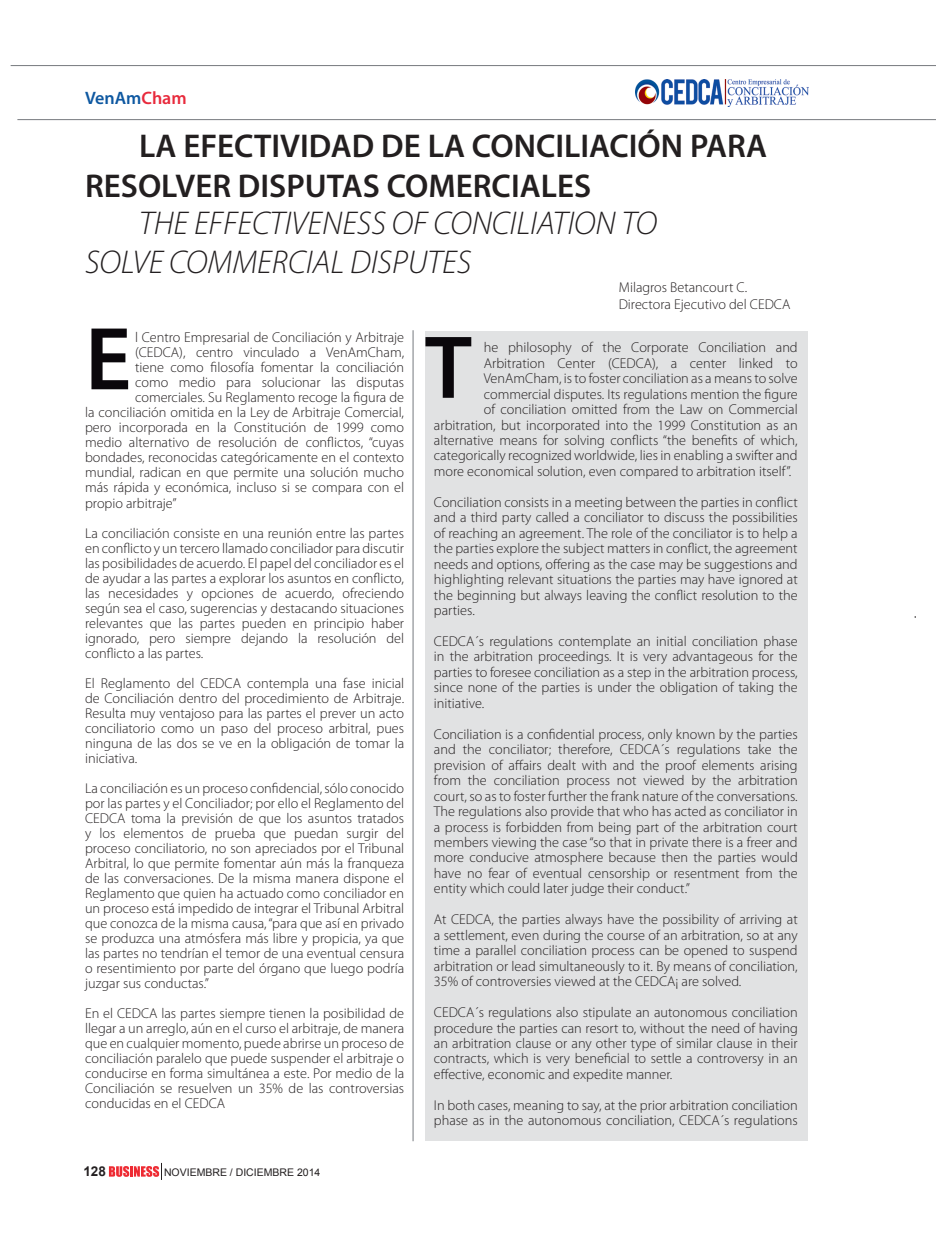
<style>
.page{position:relative;width:936px;height:1234px;background:#fff}
.page>*{position:absolute;margin:0;border:0;box-sizing:border-box;transform-origin:0 0}
.t1{font:600 90px "Myriad Pro";color:#0a070b}
.t2{font:600 33px/39.6px "Myriad Pro";color:#231f20}
.t3{font:italic 300 33px "Myriad Pro";color:#231f20}
.t4{font:600 18px "Myriad Pro";color:#0e58a1}
.t5{font:300 14.25px/15px "Myriad Pro";color:#231f20;text-align:justify}
.t6{font:700 13.5px "Arial";color:#231f20}
.t7{font:10.5px "Arial";color:#231f20}
.s1{color:#e82a3c}
</style>
<div class="page">
<svg style="left:109px;top:1162px;width:53px;height:17px"></svg>
<div style="left:425px;top:331px;width:382px;height:809px;background:#e1e2e3"></div>
<hr style="left:412px;top:330px;width:1px;height:810px;background:#767a7e">
<img style="left:635px;top:80px;width:173px;height:26px">
<hr style="left:11px;top:65px;width:924px;height:1px;background:#767a7e">
<hr style="left:17px;top:119px;width:918px;height:1px;background:#767a7e">
<p class="t4" style="left:85px;top:86px;width:103px">VenAm<span class="s1">Cham</span></p>
<p class="t2" style="left:85px;top:125px;width:683px;text-indent:54px">LA EFECTIVIDAD DE LA CONCILIACIÓN PARA<br>RESOLVER DISPUTAS COMERCIALES</p>
<p class="t3" style="left:139px;top:203px;width:519px">THE EFFECTIVENESS OF CONCILIATION TO</p>
<p class="t3" style="left:85px;top:242px;width:387px">SOLVE COMMERCIAL DISPUTES</p>
<p class="t5" style="left:618px;top:279px;width:130px">Milagros Betancourt C.</p>
<p class="t5" style="left:618px;top:296px;width:173px">Directora Ejecutivo del CEDCA</p>
<p class="t1" style="left:85px;top:302px;width:48px">E</p>
<p class="t1" style="left:424px;top:310px;width:49px">T</p>
<p class="t5" style="left:135px;top:330px;width:270px">l Centro Empresarial de Conciliación y Arbitraje</p>
<p class="t5" style="left:135px;top:345px;width:270px">(CEDCA), centro vinculado a VenAmCham,</p>
<p class="t5" style="left:135px;top:360px;width:270px">tiene como filosofía fomentar la conciliación</p>
<p class="t5" style="left:135px;top:375px;width:270px">como medio para solucionar las disputas</p>
<p class="t5" style="left:135px;top:390px;width:270px">comerciales. Su Reglamento recoge la figura de</p>
<p class="t5" style="left:85px;top:405px;width:320px">la conciliación omitida en la Ley de Arbitraje Comercial,</p>
<p class="t5" style="left:85px;top:420px;width:320px">pero incorporada en la Constitución de 1999 como</p>
<p class="t5" style="left:85px;top:435px;width:320px">medio alternativo de resolución de conflictos, “cuyas</p>
<p class="t5" style="left:85px;top:450px;width:320px">bondades, reconocidas categóricamente en el contexto</p>
<p class="t5" style="left:85px;top:465px;width:320px">mundial, radican en que permite una solución mucho</p>
<p class="t5" style="left:85px;top:480px;width:320px">más rápida y económica, incluso si se compara con el</p>
<p class="t5" style="left:85px;top:495px;width:93px">propio arbitraje”</p>
<p class="t5" style="left:85px;top:525px;width:320px">La conciliación consiste en una reunión entre las partes en conflicto y un tercero llamado conciliador para discutir las posibilidades de acuerdo. El papel del conciliador es el de ayudar a las partes a explorar los asuntos en conflicto, las necesidades y opciones de acuerdo, ofreciendo según sea el caso, sugerencias y destacando situaciones relevantes que las partes pueden en principio haber ignorado, pero siempre dejando la resolución del conflicto a las partes.</p>
<p class="t5" style="left:85px;top:675px;width:320px">El Reglamento del CEDCA contempla una fase inicial de Conciliación dentro del procedimiento de Arbitraje.<br>Resulta muy ventajoso para las partes el prever un acto conciliatorio como un paso del proceso arbitral, pues ninguna de las dos se ve en la obligación de tomar la iniciativa.</p>
<p class="t5" style="left:85px;top:780px;width:320px">La conciliación es un proceso confidencial, sólo conocido por las partes y el Conciliador; por ello el Reglamento del CEDCA toma la previsión de que los asuntos tratados y los elementos de prueba que puedan surgir del proceso conciliatorio, no son apreciados por el Tribunal Arbitral, lo que permite fomentar aún más la franqueza de las conversaciones. De la misma manera dispone el Reglamento que quien ha actuado como conciliador en un proceso está impedido de integrar el Tribunal Arbitral que conozca de la misma causa, “para que así en privado se produzca una atmósfera más libre y propicia, ya que las partes no tendrían el temor de una eventual censura o resentimiento por parte del órgano que luego podría juzgar sus conductas.”</p>
<p class="t5" style="left:85px;top:1005px;width:320px">En el CEDCA las partes siempre tienen la posibilidad de llegar a un arreglo, aún en el curso el arbitraje, de manera que en cualquier momento, puede abrirse un proceso de conciliación paralelo que puede suspender el arbitraje o conducirse en forma simultánea a este. Por medio de la Conciliación se resuelven un 35% de las controversias conducidas en el CEDCA</p>
<p class="t5" style="left:483px;top:340px;width:315px">he philosophy of the Corporate Conciliation and</p>
<p class="t5" style="left:483px;top:355px;width:315px">Arbitration Center (CEDCA), a center linked to</p>
<p class="t5" style="left:483px;top:370px;width:315px">VenAmCham, is to foster conciliation as a means to solve</p>
<p class="t5" style="left:483px;top:386px;width:315px">commercial disputes. Its regulations mention the figure</p>
<p class="t5" style="left:483px;top:401px;width:315px">of conciliation omitted from the Law on Commercial</p>
<p class="t5" style="left:434px;top:417px;width:365px">arbitration, but incorporated into the 1999 Constitution as an</p>
<p class="t5" style="left:434px;top:432px;width:365px">alternative means for solving conflicts “the benefits of which,</p>
<p class="t5" style="left:434px;top:448px;width:365px">categorically recognized worldwide, lies in enabling a swifter and</p>
<p class="t5" style="left:434px;top:463px;width:359px">more economical solution, even compared to arbitration itself”.</p>
<p class="t5" style="left:434px;top:494px;width:365px;line-height:15.5px">Conciliation consists in a meeting between the parties in conflict and a third party called a conciliator to discuss the possibilities of reaching an agreement. The role of the conciliator is to help a the parties explore the subject matters in conflict, the agreement needs and options, offering as the case may be suggestions and highlighting relevant situations the parties may have ignored at the beginning but always leaving the conflict resolution to the parties.</p>
<p class="t5" style="left:434px;top:633px;width:365px;line-height:15.5px">CEDCA´s regulations contemplate an initial conciliation phase in the arbitration proceedings. It is very advantageous for the parties to foresee conciliation as a step in the arbitration process, since none of the parties is under the obligation of taking the initiative.</p>
<p class="t5" style="left:434px;top:726px;width:365px;line-height:15.5px">Conciliation is a confidential process, only known by the parties and the conciliator; therefore, CEDCA´s regulations take the prevision of affairs dealt with and the proof elements arising from the conciliation process not viewed by the arbitration court, so as to foster further the frank nature of the conversations.<br>The regulations also provide that who has acted as conciliator in a process is forbidden from being part of the arbitration court members viewing the case “so that in private there is a freer and more conducive atmosphere because then the parties would have no fear of eventual censorship or resentment from the entity which could later judge their conduct.”</p>
<p class="t5" style="left:434px;top:911px;width:365px;line-height:15.5px">At CEDCA, the parties always have the possibility of arriving at a settlement, even during the course of an arbitration, so at any time a parallel conciliation process can be opened to suspend arbitration or lead simultaneously to it. By means of conciliation, 35% of controversies viewed at the CEDCA¡ are solved.</p>
<p class="t5" style="left:434px;top:1004px;width:365px;line-height:15.5px">CEDCA´s regulations also stipulate an autonomous conciliation procedure the parties can resort to, without the need of having an arbitration clause or any other type of similar clause in their contracts, which is very beneficial to settle a controversy in an effective, economic and expedite manner.</p>
<p class="t5" style="left:434px;top:1096px;width:365px;line-height:15.5px">In both cases, meaning to say, at the prior arbitration conciliation phase as in the autonomous conciliation, CEDCA´s regulations</p>
<p class="t6" style="left:83px;top:1162px;width:24px">128</p>
<p class="t7" style="left:164px;top:1164px;width:158px">NOVIEMBRE / DICIEMBRE 2014</p>
</div>
